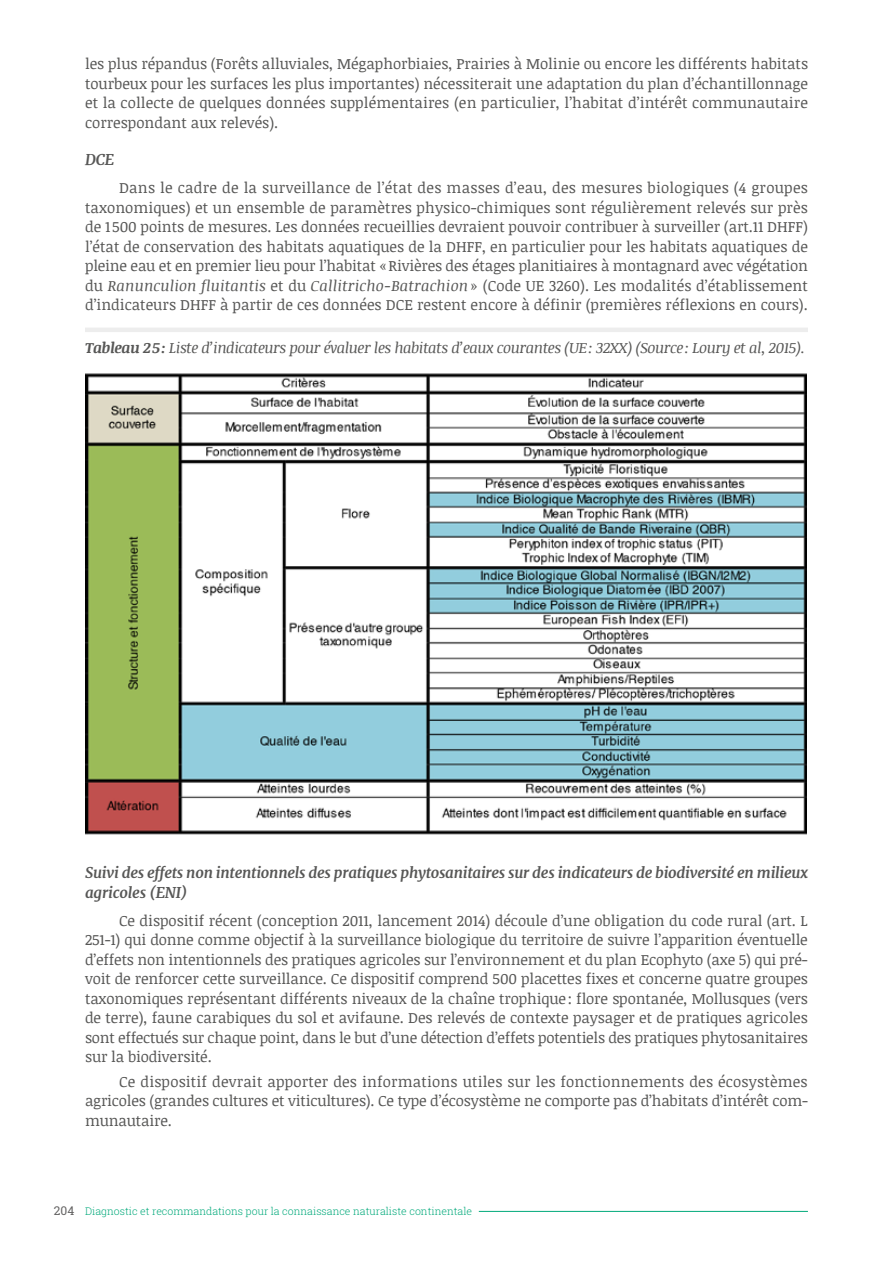
<style>
.page{position:relative;width:893px;height:1263px;background:#fff}
.page>*{position:absolute;margin:0;border:0;box-sizing:border-box;transform-origin:0 0}
.t1{font:15px/19.5px "Noticia Text";letter-spacing:-.005em;color:#575756;text-align:justify}
.t2{font:italic 700 15px/19.5px "Merriweather";letter-spacing:-.015em;color:#575756}
.t3{font:italic 15px "Noticia Text";letter-spacing:-.03em;color:#575756}
.t4{font:300 10.5px "Roboto Slab";color:#00a97a}
.s1{font-style:italic}
.s2{font-weight:700}
.s3{font-weight:400;font-size:12px;color:#646363}
</style>
<div class="page">
<hr style="left:479px;top:1211px;width:329px;height:1px;background:#00a97a">
<hr style="left:85px;top:328px;width:723px;height:4px;background:#ededed">
<img style="left:85px;top:373px;width:721px;height:462px">
<p class="t1" style="left:85px;top:55px;width:725px">les plus répandus (Forêts alluviales, Mégaphorbiaies, Prairies à Molinie ou encore les différents habitats tourbeux pour les surfaces les plus importantes) nécessiterait une adaptation du plan d’échantillonnage et la collecte de quelques données supplémentaires (en particulier, l’habitat d’intérêt communautaire correspondant aux relevés).</p>
<p class="t2" style="left:85px;top:150px;width:31px">DCE</p>
<p class="t1" style="left:85px;top:179px;width:724px;text-indent:34px">Dans le cadre de la surveillance de l’état des masses d’eau, des mesures biologiques (4 groupes taxonomiques) et un ensemble de paramètres physico-chimiques sont régulièrement relevés sur près de 1500 points de mesures. Les données recueillies devraient pouvoir contribuer à surveiller (art.11 DHFF) l’état de conservation des habitats aquatiques de la DHFF, en particulier pour les habitats aquatiques de pleine eau et en premier lieu pour l’habitat «Rivières des étages planitiaires à montagnard avec végétation du <span class="s1">Ranunculion fluitantis</span> et du <span class="s1">Callitricho-Batrachion</span>» (Code UE 3260). Les modalités d’établissement d’indicateurs DHFF à partir de ces données DCE restent encore à définir (premières réflexions en cours).</p>
<p class="t3" style="left:85px;top:340px;width:722px"><span class="s2">Tableau 25:</span> Liste d’indicateurs pour évaluer les habitats d’eaux courantes (UE: 32XX) (Source: Loury et al, 2015).</p>
<p class="t2" style="left:85px;top:863px;width:724px">Suivi des effets non intentionnels des pratiques phytosanitaires sur des indicateurs de biodiversité en milieux agricoles (ENI)</p>
<p class="t1" style="left:85px;top:911px;width:724px;text-indent:34px">Ce dispositif récent (conception 2011, lancement 2014) découle d’une obligation du code rural (art. L 251-1) qui donne comme objectif à la surveillance biologique du territoire de suivre l’apparition éventuelle d’effets non intentionnels des pratiques agricoles sur l’environnement et du plan Ecophyto (axe 5) qui pré&shy;voit de renforcer cette surveillance. Ce dispositif comprend 500 placettes fixes et concerne quatre groupes taxonomiques représentant différents niveaux de la chaîne trophique: flore spontanée, Mollusques (vers de terre), faune carabiques du sol et avifaune. Des relevés de contexte paysager et de pratiques agricoles sont effectués sur chaque point, dans le but d’une détection d’effets potentiels des pratiques phytosanitaires sur la biodiversité.</p>
<p class="t1" style="left:85px;top:1072px;width:725px;text-indent:34px">Ce dispositif devrait apporter des informations utiles sur les fonctionnements des écosystèmes agricoles (grandes cultures et viticultures). Ce type d’écosystème ne comporte pas d’habitats d’intérêt com&shy;munautaire.</p>
<p class="t4" style="left:54px;top:1205px;width:420px"><span class="s3">204</span> Diagnostic et recommandations pour la connaissance naturaliste continentale</p>
</div>
